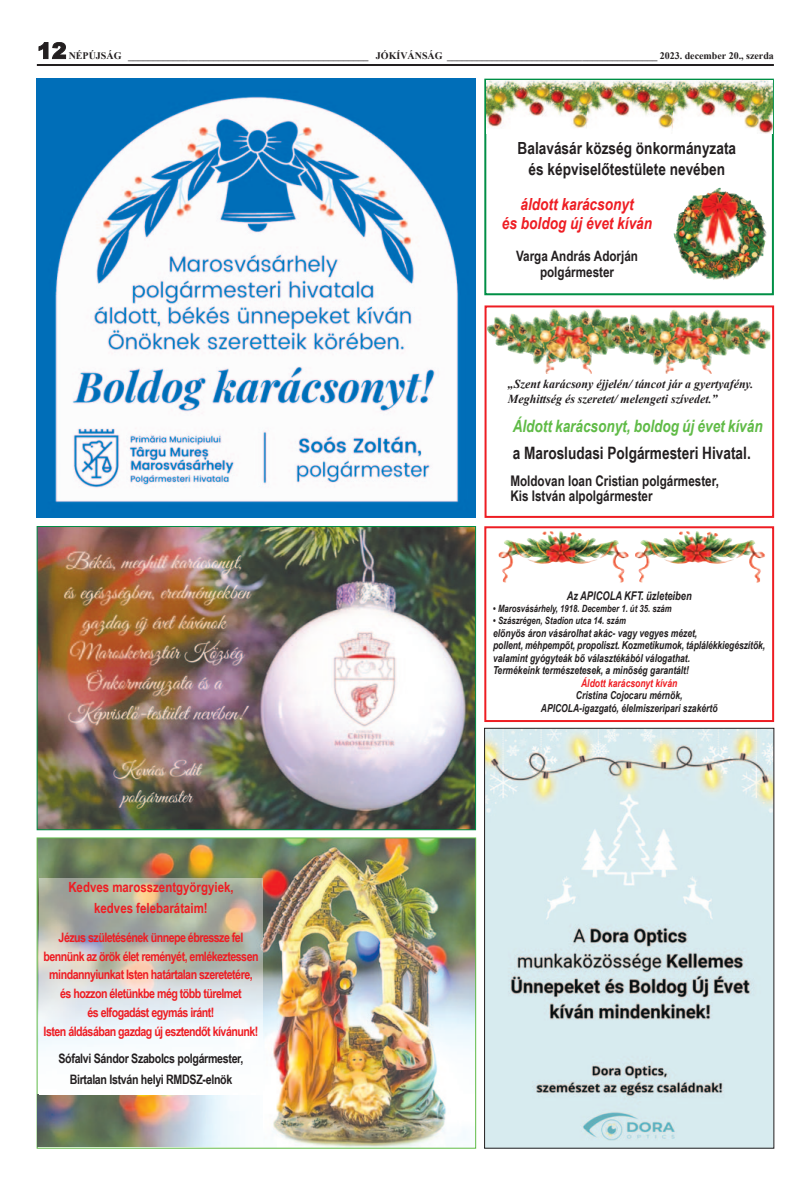
<style>
.page{position:relative;width:811px;height:1191px;background:#fff}
.page>*{position:absolute;margin:0;border:0;box-sizing:border-box;transform-origin:0 0}
.t1{font:italic 700 17.1px "Arial Narrow";color:#60bb47}
.t2{font:700 17.1px "Arial Narrow";color:#231f20}
.t3{font:700 16.7px "Arial Narrow";color:#231f20}
.t4{font:italic 700 16.7px "Arial Narrow";color:#ee1d23}
.t5{font:700 14.6px "Arial Narrow";color:#231f20}
.t6{font:700 14.3px "Arial Narrow";color:#231f20}
.t7{font:700 14px/20.8px "Arial Narrow";color:#ee1d23;text-align:center}
.t8{font:700 13px/18.8px "Arial Narrow";letter-spacing:-.04em;color:#ee1d23;text-align:center}
.t9{font:700 13px "Arial Narrow";letter-spacing:-.025em;color:#231f20}
.t10{font:italic 700 12.2px "Times New Roman";color:#231f20}
.t11{font:italic 700 12px "Arial Narrow";color:#231f20;scale:.94 1}
.t12{font:italic 700 11px "Arial Narrow";color:#231f20;scale:.94 1}
.t13{font:italic 700 11px "Arial Narrow";color:#ee1d23;scale:.94 1}
.t14{font:700 10px "Times New Roman";color:#231f20}
.t15{font:italic 700 10px "Arial Narrow";color:#231f20;scale:.94 1}
.s1{font-family:"Arial";font-weight:900;font-size:22px}
</style>
<div class="page">
<hr style="left:37px;top:64px;width:737px;height:2px;background:#231f20">
<img style="left:39px;top:839px;width:435px;height:307px">
<div style="left:484px;top:305px;width:290px;height:213px;border:2px solid #ee1d23"></div>
<img style="left:629px;top:309px;width:141px;height:65px">
<div style="left:484px;top:79px;width:290px;height:216px;border:2px solid #008f46"></div>
<img style="left:486px;top:81px;width:101px;height:52px">
<img style="left:587px;top:81px;width:86px;height:48px">
<img style="left:673px;top:81px;width:99px;height:52px">
<img style="left:673px;top:188px;width:93px;height:92px">
<img style="left:486px;top:308px;width:143px;height:66px">
<img style="left:39px;top:528px;width:435px;height:300px">
<div style="left:37px;top:526px;width:439px;height:304px;border:1px solid #008f46"></div>
<img style="left:37px;top:79px;width:439px;height:439px">
<img style="left:38px;top:1094px;width:224px;height:53px">
<img style="left:486px;top:730px;width:286px;height:416px">
<div style="left:484px;top:728px;width:290px;height:420px;border:1px solid #231f20"></div>
<div style="left:484px;top:526px;width:290px;height:196px;border:2px solid #ee1d23"></div>
<img style="left:635px;top:531px;width:130px;height:52px">
<img style="left:498px;top:531px;width:131px;height:52px">
<img style="left:40px;top:878px;width:222px;height:216px">
<p class="t14" style="left:37px;top:50px;width:86px"><span class="s1">12</span> NÉPÚJSÁG</p>
<p class="t14" style="left:128px;top:50px;width:647px">________________________________________________ JÓKÍVÁNSÁG __________________________________________ 2023. december 20., szerda</p>
<p class="t3" style="left:517px;top:138px;width:220px">Balavásár község önkormányzata</p>
<p class="t3" style="left:528px;top:159px;width:198px">és képviselőtestülete nevében</p>
<p class="t4" style="left:520px;top:194px;width:115px">áldott karácsonyt</p>
<p class="t4" style="left:502px;top:213px;width:152px">és boldog új évet kíván</p>
<p class="t6" style="left:516px;top:247px;width:124px">Varga András Adorján</p>
<p class="t6" style="left:540px;top:263px;width:76px">polgármester</p>
<p class="t10" style="left:508px;top:377px;width:247px">„Szent karácsony éjjelén/ táncot jár a gyertyafény.</p>
<p class="t10" style="left:508px;top:392px;width:211px">Meghittség és szeretet/ melengeti szívedet.”</p>
<p class="t1" style="left:513px;top:415px;width:251px">Áldott karácsonyt, boldog új évet kíván</p>
<p class="t2" style="left:513px;top:443px;width:239px">a Marosludasi Polgármesteri Hivatal.</p>
<p class="t5" style="left:510px;top:472px;width:210px">Moldovan Ioan Cristian polgármester,</p>
<p class="t5" style="left:510px;top:487px;width:144px">Kis István alpolgármester</p>
<p class="t7" style="left:68px;top:876px;width:167px">Kedves marosszentgyörgyiek, kedves felebarátaim!</p>
<p class="t8" style="left:43px;top:927px;width:217px">Jézus születésének ünnepe ébressze fel bennünk az örök élet reményét, emlékeztessen mindannyiunkat Isten határtalan szeretetére, és hozzon életünkbe még több türelmet<br>és elfogadást egymás iránt!<br>Isten áldásában gazdag új esztendőt kívánunk!</p>
<p class="t9" style="left:58px;top:1051px;width:187px">Sófalvi Sándor Szabolcs polgármester,</p>
<p class="t9" style="left:70px;top:1071px;width:164px">Birtalan István helyi RMDSZ-elnök</p>
<p class="t11" style="left:567px;top:588px;width:134px">Az APICOLA KFT. üzleteiben</p>
<p class="t15" style="left:493px;top:602px;width:191px">• Marosvásárhely, 1918. December 1. út 35. szám</p>
<p class="t15" style="left:493px;top:615px;width:143px">• Szászrégen, Stadion utca 14. szám</p>
<p class="t12" style="left:493px;top:626px;width:219px">előnyös áron vásárolhat akác- vagy vegyes mézet,</p>
<p class="t12" style="left:493px;top:639px;width:291px">pollent, méhpempőt, propoliszt. Kozmetikumok, táplálékkiegészítők,</p>
<p class="t12" style="left:493px;top:651px;width:211px">valamint gyógyteák bő választékából válogathat.</p>
<p class="t12" style="left:493px;top:664px;width:210px">Termékeink természetesek, a minőség garantált!</p>
<p class="t13" style="left:581px;top:676px;width:104px">Áldott karácsonyt kíván</p>
<p class="t12" style="left:576px;top:689px;width:115px">Cristina Cojocaru mérnök,</p>
<p class="t12" style="left:541px;top:701px;width:189px">APICOLA-igazgató, élelmiszeripari szakértő</p>
</div>
